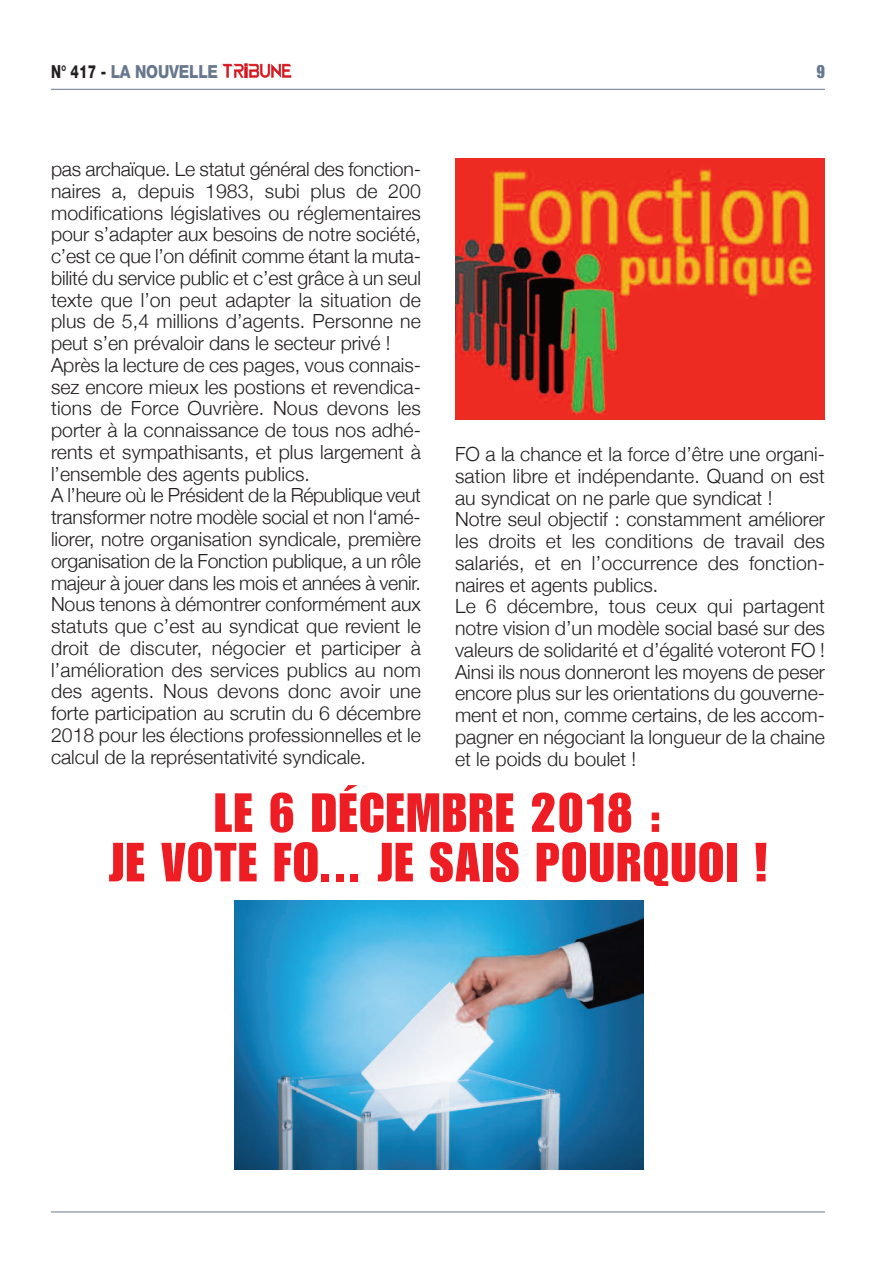
<style>
.page{position:relative;width:893px;height:1263px;background:#fff}
.page>*{position:absolute;margin:0;border:0;box-sizing:border-box;transform-origin:0 0}
.t1{font:54px/49.5px "Impact";letter-spacing:.03em;color:#ee1d23;text-align:center}
.t2{font:300 19.5px/21.8px "Helvetica Neue";color:#231f20}
.t3{font:800 18px "Helvetica Neue";letter-spacing:-.01em;color:#67778d;scale:.85 1}
.t4{font:18px "Impact";color:#67778d}
.s1{color:#231f20}
</style>
<div class="page">
<svg style="left:222px;top:64px;width:69px;height:14px"></svg>
<hr style="left:51px;top:89px;width:774px;height:1px;background:#67778d">
<hr style="left:51px;top:1211px;width:774px;height:1px;background:#67778d">
<img style="left:455px;top:159px;width:370px;height:261px">
<img style="left:234px;top:901px;width:409px;height:268px">
<p class="t3" style="left:51px;top:65px;width:198px"><span class="s1">N° 417 -</span> LA NOUVELLE</p>
<p class="t4" style="left:816px;top:65px;width:10px">9</p>
<p class="t2" style="left:51px;top:158px;width:371px">pas archaïque. Le statut général des fonction&shy;naires a, depuis 1983, subi plus de 200 modifications législatives ou réglementaires pour s’adapter aux besoins de notre société, c’est ce que l’on définit comme étant la muta&shy;bilité du service public et c’est grâce à un seul texte que l’on peut adapter la situation de plus de 5,4 millions d’agents. Personne ne peut s’en prévaloir dans le secteur privé !<br>Après la lecture de ces pages, vous connais&shy;sez encore mieux les postions et revendica&shy;tions de Force Ouvrière. Nous devons les porter à la connaissance de tous nos adhé&shy;rents et sympathisants, et plus largement à l’ensemble des agents publics.<br>A l’heure où le Président de la République veut transformer notre modèle social et non l‘amé&shy;liorer, notre organisation syndicale, première organisation de la Fonction publique, a un rôle majeur à jouer dans les mois et années à venir.<br>Nous tenons à démontrer conformément aux statuts que c’est au syndicat que revient le droit de discuter, négocier et participer à l’amélioration des services publics au nom des agents. Nous devons donc avoir une forte participation au scrutin du 6 décembre 2018 pour les élections professionnelles et le calcul de la représentativité syndicale.</p>
<p class="t2" style="left:455px;top:443px;width:371px">FO a la chance et la force d’être une organi&shy;sation libre et indépendante. Quand on est au syndicat on ne parle que syndicat !<br>Notre seul objectif : constamment améliorer les droits et les conditions de travail des salariés, et en l’occurrence des fonction&shy;naires et agents publics.<br>Le 6 décembre, tous ceux qui partagent notre vision d’un modèle social basé sur des valeurs de solidarité et d’égalité voteront FO !<br>Ainsi ils nous donneront les moyens de peser encore plus sur les orientations du gouverne&shy;ment et non, comme certains, de les accom&shy;pagner en négociant la longueur de la chaine et le poids du boulet !</p>
<h1 class="t1" style="left:108px;top:790px;width:661px">LE 6 DÉCEMBRE 2018 :<br>JE VOTE FO... JE SAIS POURQUOI !</h1>
</div>
